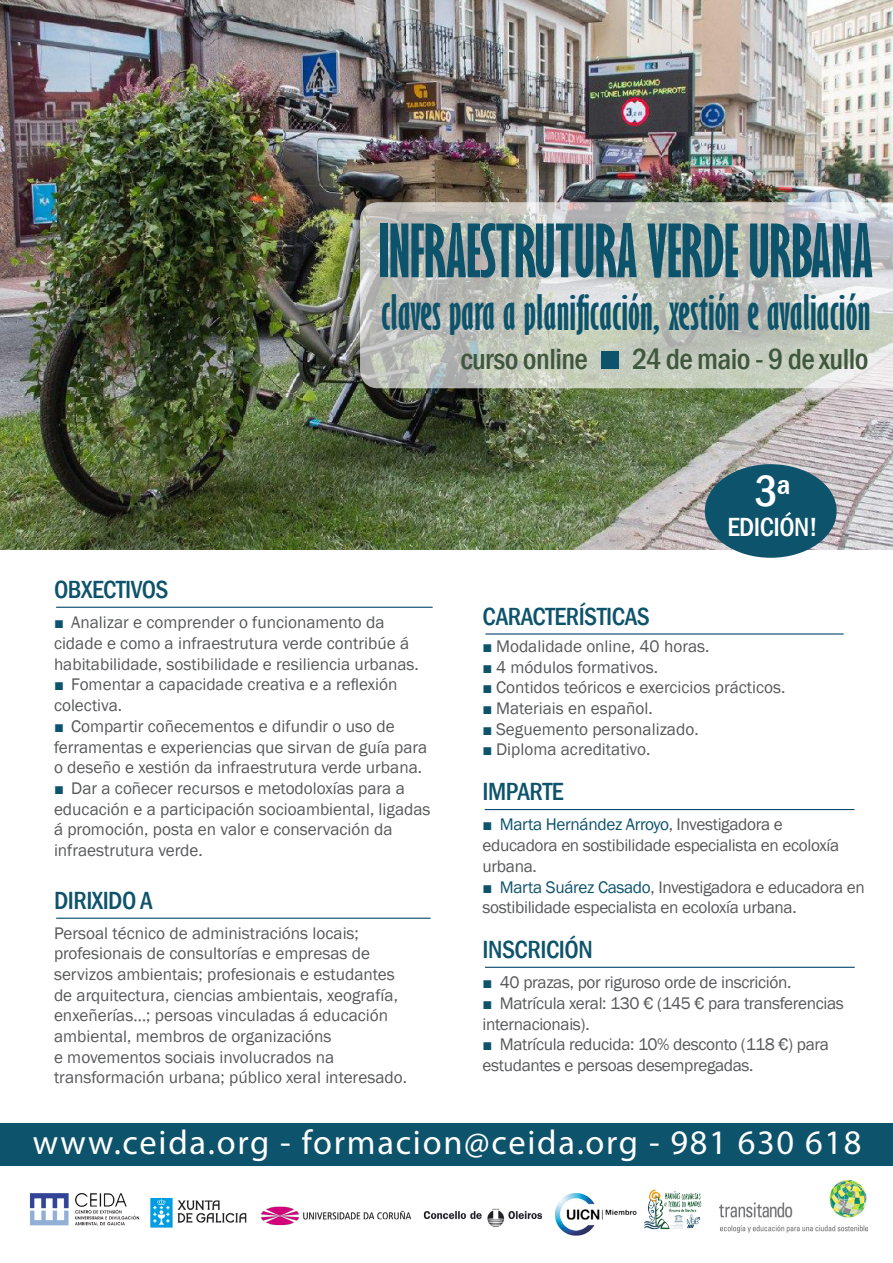
<style>
.page{position:relative;width:893px;height:1263px;background:#fff}
.page>*{position:absolute;margin:0;border:0;box-sizing:border-box;transform-origin:0 0}
.t1{font:700 extra-condensed 67.5px "Gill Sans";letter-spacing:-.01em;color:#0d536b}
.t2{font:700 extra-condensed 45px "Gill Sans";letter-spacing:.01em;color:#0d536b}
.t3{font:500 condensed 45px "Franklin Gothic";color:#fff}
.t4{font:34.5px "Myriad Pro";letter-spacing:.05em;color:#fff}
.t5{font:500 condensed 30px "Franklin Gothic";letter-spacing:-.02em;color:#3f573d}
.t6{font:500 condensed 27px "Franklin Gothic";letter-spacing:-.02em;color:#fff}
.t7{font:500 condensed 25.5px "Franklin Gothic";letter-spacing:-.02em;color:#0d536b}
.t8{font:17.25px/20.7px "Franklin Gothic";color:#57585a}
.t9{font:17.25px/20.7px "Franklin Gothic";letter-spacing:-.02em;color:#57585a}
.t10{font:17.25px "Franklin Gothic";letter-spacing:-.02em;color:#0d536b}
.s1{font-size:16.5px;color:#0d536b}
.s2{font-size:16.5px}
.s3{color:#57585a}
.s4{color:#0d536b}
</style>
<div class="page">
<img style="left:0;top:0;width:893px;height:550px">
<div style="left:0;top:1124px;width:893px;height:42px;background:#0d536b"></div>
<div style="left:705px;top:464px;width:132px;height:94px;background:#0d536b;border-radius:50%"></div>
<hr style="left:56px;top:607px;width:377px;height:1px;background:#07486e">
<hr style="left:56px;top:918px;width:375px;height:1px;background:#07486e">
<hr style="left:485px;top:633px;width:359px;height:1px;background:#07486e">
<hr style="left:485px;top:967px;width:370px;height:1px;background:#07486e">
<svg style="left:360px;top:202px;width:533px;height:186px;background:#c2c6bf"></svg>
<div style="left:602px;top:351px;width:17px;height:17px;background:#0d536b"></div>
<img style="left:29px;top:1189px;width:673px;height:47px">
<hr style="left:485px;top:809px;width:369px;height:1px;background:#07486e">
<img style="left:720px;top:1180px;width:147px;height:52px">
<p class="t1" style="left:379px;top:210px;width:496px">INFRAESTRUTURA VERDE URBANA</p>
<p class="t2" style="left:382px;top:285px;width:490px">claves para a planificación, xestión e avaliación</p>
<p class="t5" style="left:460px;top:339px;width:129px">curso online</p>
<p class="t5" style="left:632px;top:339px;width:238px">24 de maio - 9 de xullo</p>
<p class="t7" style="left:54px;top:573px;width:116px">OBXECTIVOS</p>
<p class="t8" style="left:54px;top:613px;width:332px"><span class="s1">■</span> Analizar e comprender o funcionamento da</p>
<p class="t8" style="left:54px;top:633px;width:357px">cidade e como a infraestrutura verde contribúe á</p>
<p class="t8" style="left:54px;top:654px;width:366px">habitabilidade, sostibilidade e resiliencia urbanas.</p>
<p class="t8" style="left:54px;top:675px;width:345px"><span class="s1">■</span> Fomentar a capacidade creativa e a reflexión</p>
<p class="t8" style="left:54px;top:695px;width:70px">colectiva.</p>
<p class="t8" style="left:54px;top:716px;width:342px"><span class="s1">■</span> Compartir coñecementos e difundir o uso de</p>
<p class="t8" style="left:54px;top:737px;width:375px">ferramentas e experiencias que sirvan de guía para</p>
<p class="t8" style="left:54px;top:757px;width:370px">o deseño e xestión da infraestrutura verde urbana.</p>
<p class="t8" style="left:54px;top:778px;width:352px"><span class="s1">■</span> Dar a coñecer recursos e metodoloxías para a</p>
<p class="t8" style="left:54px;top:799px;width:378px">educación e a participación socioambiental, ligadas</p>
<p class="t8" style="left:54px;top:820px;width:340px">á promoción, posta en valor e conservación da</p>
<p class="t8" style="left:54px;top:840px;width:150px">infraestrutura verde.</p>
<p class="t7" style="left:54px;top:883px;width:100px">DIRIXIDO A</p>
<p class="t8" style="left:54px;top:923px;width:306px">Persoal técnico de administracións locais;</p>
<p class="t8" style="left:54px;top:943px;width:318px">profesionais de consultorías e empresas de</p>
<p class="t8" style="left:54px;top:964px;width:342px">servizos ambientais; profesionais e estudantes</p>
<p class="t8" style="left:54px;top:985px;width:345px">de arquitectura, ciencias ambientais, xeografía,</p>
<p class="t8" style="left:54px;top:1006px;width:336px">enxeñerías…; persoas vinculadas á educación</p>
<p class="t8" style="left:54px;top:1026px;width:355px">ambiental, membros de organizacións<br>e movementos sociais involucrados na transformación urbana; público xeral interesado.</p>
<p class="t3" style="left:755px;top:462px;width:37px">3ª</p>
<p class="t6" style="left:727px;top:510px;width:92px">EDICIÓN!</p>
<p class="t7" style="left:483px;top:600px;width:169px">CARACTERÍSTICAS</p>
<p class="t8" style="left:483px;top:636px;width:228px"><span class="s1">■</span> Modalidade online, 40 horas.</p>
<p class="t8" style="left:483px;top:657px;width:177px"><span class="s1">■</span> 4 módulos formativos.</p>
<p class="t8" style="left:483px;top:678px;width:304px"><span class="s1">■</span> Contidos teóricos e exercicios prácticos.</p>
<p class="t8" style="left:483px;top:698px;width:172px"><span class="s1">■</span> Materiais en español.</p>
<p class="t8" style="left:483px;top:719px;width:218px"><span class="s1">■</span> Seguemento personalizado.</p>
<p class="t8" style="left:483px;top:740px;width:169px"><span class="s1">■</span> Diploma acreditativo.</p>
<p class="t7" style="left:483px;top:775px;width:82px">IMPARTE</p>
<p class="t10" style="left:483px;top:814px;width:302px"><span class="s2">■</span> Marta Hernández Arroyo<span class="s3">, Investigadora e</span></p>
<p class="t9" style="left:483px;top:835px;width:358px">educadora en sostibilidade especialista en ecoloxía</p>
<p class="t8" style="left:483px;top:856px;width:56px">urbana.</p>
<p class="t9" style="left:483px;top:877px;width:384px"><span class="s1">■</span> <span class="s4">Marta Suárez Casado</span>, Investigadora e educadora en sostibilidade especialista en ecoloxía urbana.</p>
<p class="t7" style="left:483px;top:933px;width:112px">INSCRICIÓN</p>
<p class="t9" style="left:483px;top:972px;width:310px"><span class="s1">■</span> 40 prazas, por riguroso orde de inscrición.</p>
<p class="t9" style="left:483px;top:993px;width:363px"><span class="s1">■</span> Matrícula xeral: 130 € (145 € para transferencias</p>
<p class="t9" style="left:483px;top:1014px;width:109px">internacionais).</p>
<p class="t9" style="left:483px;top:1035px;width:348px"><span class="s1">■</span> Matrícula reducida: 10% desconto (118 €) para</p>
<p class="t9" style="left:483px;top:1055px;width:272px">estudantes e persoas desempregadas.</p>
<p class="t4" style="left:33px;top:1121px;width:830px">www.ceida.org - formacion@ceida.org - 981 630 618</p>
</div>
